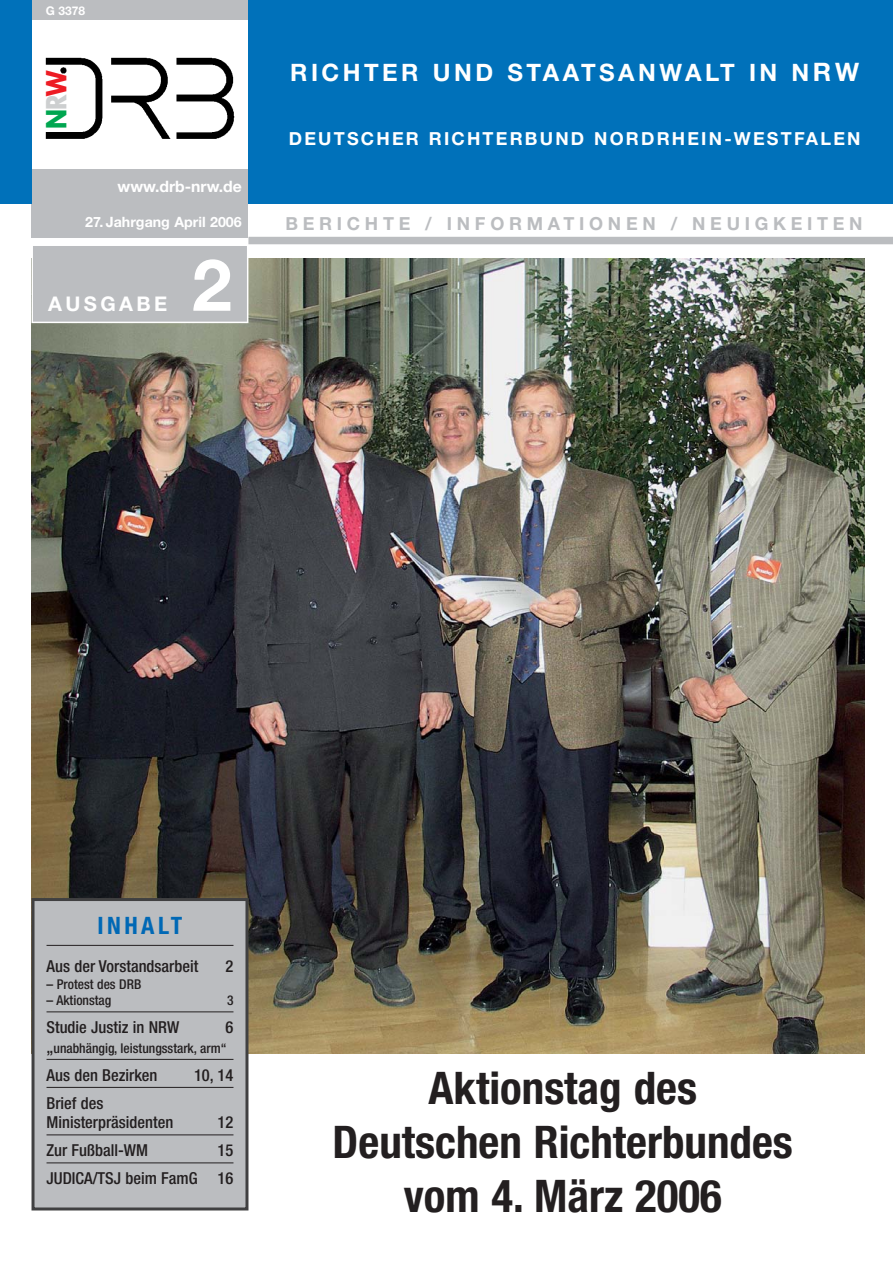
<style>
.page{position:relative;width:893px;height:1263px;background:#fff}
.page>*{position:absolute;margin:0;border:0;box-sizing:border-box;transform-origin:0 0}
.t1{font:700 72px "Helvetica Neue";color:#fff}
.t2{font:700 condensed 45px/54px "Helvetica Neue";color:#231f20;text-align:center}
.t3{font:700 27px "Futura";color:#00a650;scale:.84 1}
.t4{font:700 24px "Helvetica Neue";letter-spacing:.145em;color:#fff}
.t5{font:700 condensed 24px "Helvetica Neue";letter-spacing:.145em;color:#0068b5}
.t6{font:700 20.25px "Helvetica Neue";letter-spacing:.165em;color:#fff}
.t7{font:700 18px "Helvetica Neue";letter-spacing:.12em;color:#fff}
.t8{font:700 18px "Helvetica Neue";letter-spacing:.26em;color:#bbbdc0}
.t9{font:500 condensed 16.5px/19.5px "Helvetica Neue";color:#231f20}
.t10{font:700 15.75px "Helvetica Neue";color:#fff}
.t11{font:700 14.25px "Helvetica Neue";color:#fff}
.t12{font:500 condensed 13.5px "Helvetica Neue";color:#231f20}
.t13{font:700 12px "Helvetica Neue";color:#fff}
.s1{color:#cdcfd0}
.s2{color:#ed1c24}
.s3{font-size:25.5px}
.s4{font-size:16.5px}
</style>
<div class="page">
<img style="left:32px;top:259px;width:832px;height:794px">
<div style="left:32px;top:245px;width:216px;height:77px;background:#bbbdc0"></div>
<div style="left:31px;top:244px;width:217px;height:79px;border:2px solid #fff"></div>
<div style="left:32px;top:0;width:216px;height:19px;background:#bbbdc0"></div>
<div style="left:31px;top:169px;width:217px;height:69px;background:#bbbdc0"></div>
<img style="left:45px;top:57px;width:190px;height:82px">
<div style="left:248px;top:0;width:644px;height:203px;background:#0071ba"></div>
<div style="left:248px;top:237px;width:644px;height:7px;background:#bbbdc0"></div>
<div style="left:0;top:0;width:31px;height:203px;background:#0071ba"></div>
<div style="left:33px;top:900px;width:214px;height:309px;background:#bbbdc0"></div>
<hr style="left:46px;top:945px;width:187px;height:1px;background:#231f20">
<hr style="left:46px;top:1012px;width:187px;height:1px;background:#231f20">
<hr style="left:46px;top:1059px;width:187px;height:1px;background:#231f20">
<hr style="left:46px;top:1087px;width:187px;height:1px;background:#231f20">
<hr style="left:46px;top:1135px;width:187px;height:1px;background:#231f20">
<hr style="left:46px;top:1163px;width:187px;height:1px;background:#231f20">
<div style="left:32px;top:898px;width:216px;height:312px;border:3px solid #404041"></div>
<p class="t13" style="left:46px;top:6px;width:41px">G 3378</p>
<h3 class="t3" style="left:44px;top:129px;width:71px;rotate:-90deg">N<span class="s1">R</span><span class="s2">W</span></h3>
<h3 class="t4" style="left:290px;top:64px;width:570px">RICHTER UND STAATSANWALT IN N<span class="s3">RW</span></h3>
<p class="t7" style="left:289px;top:132px;width:573px">DEUTSCHER RICHTERBUND NORDRHEIN-WESTFALEN</p>
<p class="t10" style="left:117px;top:181px;width:126px">www.drb-nrw.de</p>
<p class="t11" style="left:85px;top:217px;width:158px">27. Jahrgang April 2006</p>
<p class="t6" style="left:48px;top:297px;width:120px">AUSGABE</p>
<h1 class="t1" style="left:192px;top:259px;width:42px">2</h1>
<p class="t8" style="left:285px;top:218px;width:578px">BERICHTE / INFORMATIONEN / NEUIGKEITEN</p>
<h3 class="t5" style="left:98px;top:917px;width:86px">INHALT</h3>
<p class="t9" style="left:46px;top:958px;width:153px">Aus der Vorstandsarbeit</p>
<p class="t9" style="left:225px;top:958px;width:9px">2</p>
<p class="t12" style="left:46px;top:979px;width:96px">– Protest des DRB</p>
<p class="t12" style="left:46px;top:995px;width:66px">– Aktionstag</p>
<p class="t12" style="left:227px;top:995px;width:8px">3</p>
<p class="t9" style="left:46px;top:1019px;width:134px">Studie Justiz in NRW</p>
<p class="t9" style="left:225px;top:1019px;width:9px">6</p>
<p class="t12" style="left:46px;top:1043px;width:181px"><span class="s4">„</span>unabhängig, leistungsstark, arm“</p>
<p class="t9" style="left:46px;top:1066px;width:112px">Aus den Bezirken</p>
<p class="t9" style="left:194px;top:1066px;width:41px">10, 14</p>
<p class="t9" style="left:46px;top:1094px;width:128px">Brief des<br>Ministerpräsidenten</p>
<p class="t9" style="left:218px;top:1114px;width:17px">12</p>
<p class="t9" style="left:46px;top:1142px;width:103px">Zur Fußball-WM</p>
<p class="t9" style="left:46px;top:1138px;width:188px;line-height:28px;text-align:right">15<br>JUDICA/TSJ beim FamG 16</p>
<h2 class="t2" style="left:332px;top:1065px;width:462px">Aktionstag des<br>Deutschen Richterbundes vom 4. März 2006</h2>
</div>
